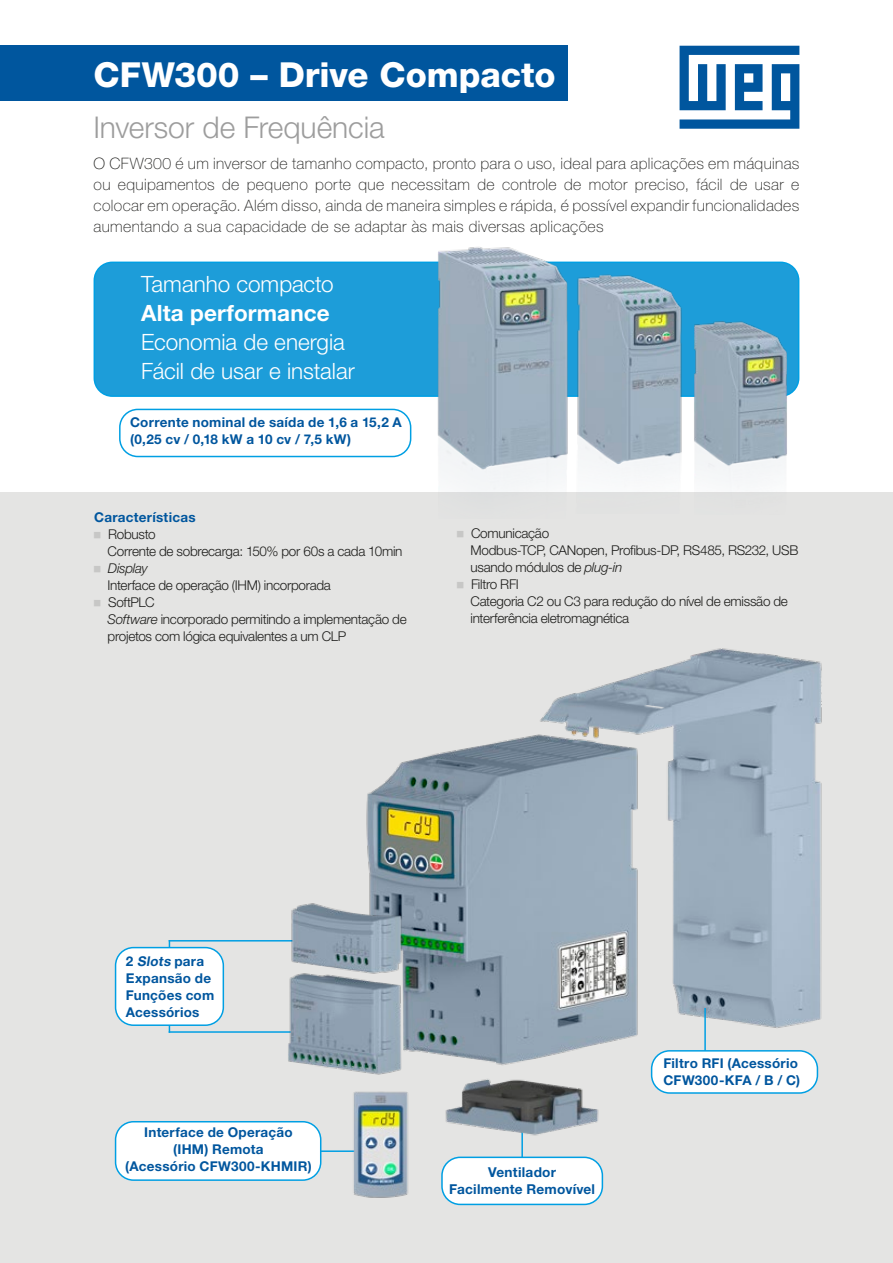
<style>
.page{position:relative;width:893px;height:1263px;background:#fff}
.page>*{position:absolute;margin:0;border:0;box-sizing:border-box;transform-origin:0 0}
.t1{font:800 34.5px "Helvetica Neue LT Pro";color:#fff}
.t2{font:300 30px "Helvetica Neue LT Pro";letter-spacing:-.005em;color:#9d9d9d}
.t3{font:300 22.5px/29px "Helvetica Neue LT Pro";letter-spacing:-.005em;color:#fff}
.t4{font:700 22.5px "Helvetica Neue LT Pro";letter-spacing:.005em;color:#fff}
.t5{font:100 15.75px/21.3px "Helvetica Neue LT Pro";letter-spacing:.02em;color:#1d1d1b;text-align:justify}
.t6{font:700 13.65px/17.2px "Helvetica Neue LT Pro";letter-spacing:.015em;color:#00569e;text-align:center}
.t7{font:300 13.5px/17px "Helvetica Neue LT Pro";letter-spacing:-.02em;color:#1d1d1b}
.t8{font:700 13.5px/17px "Helvetica Neue LT Pro";letter-spacing:.015em;color:#00569e}
.t9{font:italic 300 13.5px "Helvetica Neue LT Pro";letter-spacing:-.02em;color:#1d1d1b}
.s1{font-style:italic}
</style>
<div class="page">
<div style="left:94px;top:262px;width:705px;height:134px;background:#1d9dd9;border-radius:18px"></div>
<div style="left:94px;top:262px;width:705px;height:135px;border:2px solid #009fe3;border-radius:18px"></div>
<div style="left:0;top:46px;width:568px;height:55px;background:#00569e"></div>
<svg style="left:680px;top:46px;width:119px;height:83px"></svg>
<div style="left:0;top:492px;width:893px;height:771px;background:#e4e4e3"></div>
<img style="left:366px;top:648px;width:456px;height:424px">
<hr style="left:169px;top:940px;width:1px;height:93px;background:#009fe3">
<hr style="left:169px;top:940px;width:168px;height:1px;background:#009fe3">
<div style="left:116px;top:947px;width:107px;height:78px;background:#fff;border-radius:18px"></div>
<div style="left:115px;top:947px;width:109px;height:79px;border:2px solid #009fe3;border-radius:18px"></div>
<div style="left:119px;top:409px;width:292px;height:48px;border:2px solid #009fe3;border-radius:18px"></div>
<hr style="left:169px;top:1031px;width:168px;height:2px;background:#009fe3">
<hr style="left:704px;top:1008px;width:2px;height:59px;background:#009fe3">
<div style="left:652px;top:1051px;width:165px;height:42px;background:#fff;border-radius:18px"></div>
<div style="left:651px;top:1050px;width:167px;height:44px;border:2px solid #009fe3;border-radius:18px"></div>
<hr style="left:521px;top:1124px;width:2px;height:63px;background:#009fe3">
<div style="left:442px;top:1157px;width:160px;height:47px;background:#fff;border-radius:18px"></div>
<div style="left:441px;top:1156px;width:162px;height:49px;border:2px solid #009fe3;border-radius:18px"></div>
<img style="left:436px;top:1057px;width:167px;height:88px">
<img style="left:285px;top:900px;width:119px;height:175px">
<img style="left:740px;top:316px;width:60px;height:164px">
<img style="left:623px;top:275px;width:117px;height:207px">
<img style="left:381px;top:247px;width:242px;height:244px">
<hr style="left:318px;top:1150px;width:63px;height:2px;background:#009fe3">
<img style="left:345px;top:1091px;width:63px;height:107px">
<div style="left:116px;top:1122px;width:205px;height:58px;background:#fff;border-radius:18px"></div>
<div style="left:115px;top:1121px;width:206px;height:60px;border:2px solid #009fe3;border-radius:18px"></div>
<h1 class="t1" style="left:94px;top:55px;width:463px">CFW300 – Drive Compacto</h1>
<h2 class="t2" style="left:94px;top:109px;width:293px">Inversor de Frequência</h2>
<p class="t5" style="left:94px;top:152px;width:707px">O CFW300 é um inversor de tamanho compacto, pronto para o uso, ideal para aplicações em máquinas ou equipamentos de pequeno porte que necessitam de controle de motor preciso, fácil de usar e colocar em operação. Além disso, ainda de maneira simples e rápida, é possível expandir funcionalidades aumentando a sua capacidade de se adaptar às mais diversas aplicações</p>
<h3 class="t3" style="left:141px;top:269px;width:194px">Tamanho compacto</h3>
<h3 class="t4" style="left:141px;top:298px;width:190px">Alta performance</h3>
<h3 class="t3" style="left:141px;top:327px;width:215px">Economia de energia<br>Fácil de usar e instalar</h3>
<p class="t8" style="left:130px;top:414px;width:273px">Corrente nominal de saída de 1,6 a 15,2 A (0,25 cv / 0,18 kW a 10 cv / 7,5 kW)</p>
<p class="t8" style="left:94px;top:508px;width:103px">Características</p>
<p class="t7" style="left:108px;top:526px;width:296px">Robusto<br>Corrente de sobrecarga: 150% por 60s a cada 10min</p>
<p class="t9" style="left:108px;top:560px;width:41px">Display</p>
<p class="t7" style="left:108px;top:577px;width:301px">Interface de operação (IHM) incorporada<br>SoftPLC<br><span class="s1">Software</span> incorporado permitindo a implementação de projetos com lógica equivalentes a um CLP</p>
<p class="t7" style="left:470px;top:525px;width:329px">Comunicação<br>Modbus-TCP, CANopen, Profibus-DP, RS485, RS232, USB usando módulos de <span class="s1">plug-in<br></span>Filtro RFI<br>Categoria C2 ou C3 para redução do nível de emissão de interferência eletromagnética</p>
<p class="t8" style="left:126px;top:952px;width:90px">2 <span class="s1">Slots</span> p a r a<br>Expansão de<br>Funções com<br>Acessórios</p>
<p class="t8" style="left:125px;top:1123px;width:188px;text-align:center">Interface de Operação (IHM) Remota<br>(Acessório CFW300-KHMIR)</p>
<p class="t6" style="left:449px;top:1163px;width:147px">Ventilador<br>Facilmente Removível</p>
<p class="t8" style="left:663px;top:1055px;width:138px">Filtro RFI (Acessório<br>CFW300-KFA / B / C)</p>
</div>
